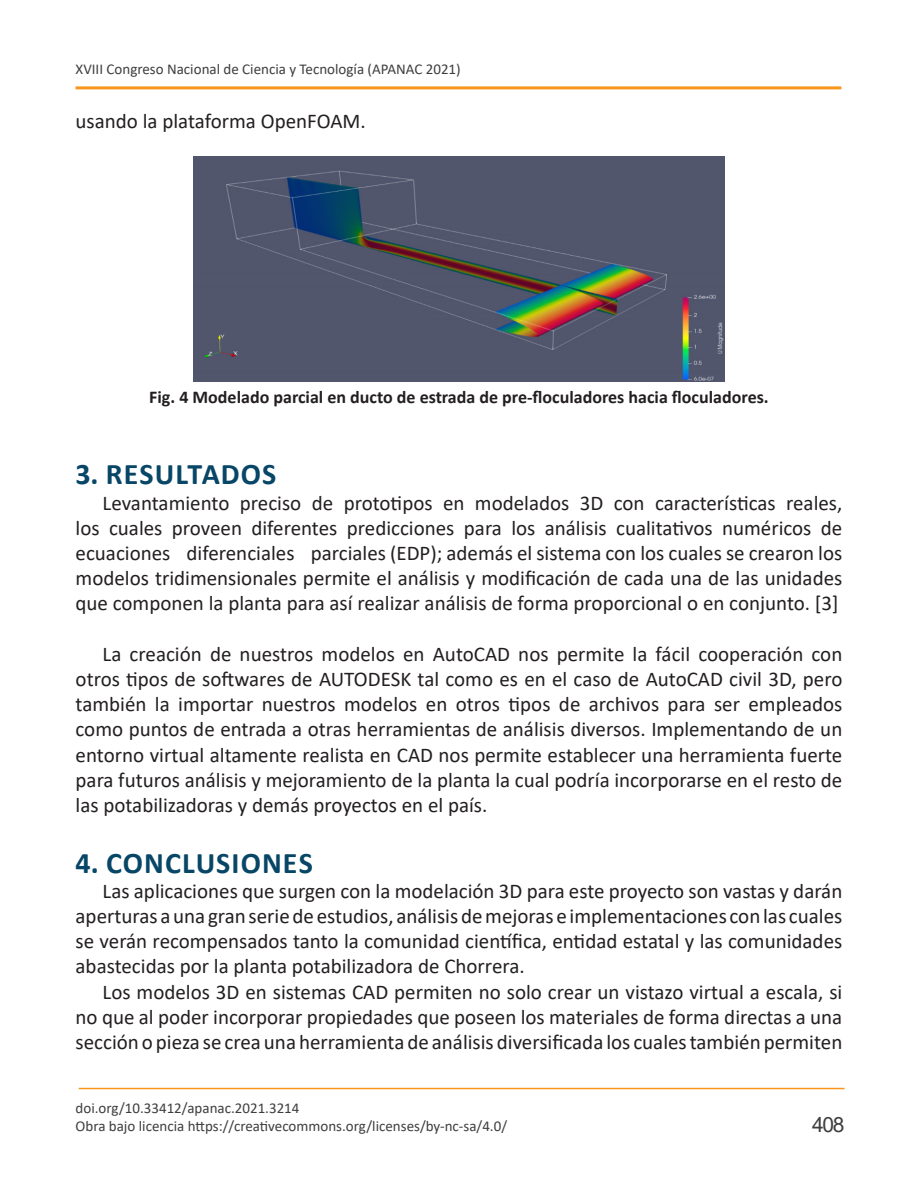
<style>
.page{position:relative;width:918px;height:1188px;background:#fff}
.page>*{position:absolute;margin:0;border:0;box-sizing:border-box;transform-origin:0 0}
.titulo_sub{font:700 30px "Calibri";letter-spacing:.035em;color:#074666}
.datos_portada_justif{font:21px/25.2px "Calibri";color:#231f20;text-align:justify}
.t1{font:21px "Arial";color:#3e3e3f}
.titulo_imagen{font:700 18px "Calibri";color:#231f20}
.t2{font:15px/17.4px "Calibri";color:#3e3e3f}
</style>
<div class="page">
<hr style="left:79px;top:1088px;width:766px;height:1px;background:#f7951d">
<hr style="left:76px;top:86px;width:765px;height:3px;background:#f7951d">
<img style="left:193px;top:156px;width:532px;height:226px">
<p class="t2" style="left:76px;top:60px;width:387px">XVIII Congreso Nacional de Ciencia y Tecnología (APANAC 2021)</p>
<p class="datos_portada_justif" style="left:76px;top:107px;width:292px">usando la plataforma OpenFOAM.</p>
<p class="titulo_imagen" style="left:149px;top:385px;width:621px">Fig. 4 Modelado parcial en ducto de estrada de pre-floculadores hacia floculadores.</p>
<p class="titulo_sub" style="left:76px;top:453px;width:202px">3. RESULTADOS</p>
<p class="datos_portada_justif" style="left:76px;top:489px;width:768px;text-indent:27px">Levantamiento preciso de prototipos en modelados 3D con características reales, los cuales proveen diferentes predicciones para los análisis cualitativos numéricos de ecuaciones diferenciales parciales (EDP); además el sistema con los cuales se crearon los modelos tridimensionales permite el análisis y modificación de cada una de las unidades que componen la planta para así realizar análisis de forma proporcional o en conjunto. [3]</p>
<p class="datos_portada_justif" style="left:76px;top:641px;width:768px;text-indent:27px">La creación de nuestros modelos en AutoCAD nos permite la fácil cooperación con otros tipos de softwares de AUTODESK tal como es en el caso de AutoCAD civil 3D, pero también la importar nuestros modelos en otros tipos de archivos para ser empleados como puntos de entrada a otras herramientas de análisis diversos. Implementando de un entorno virtual altamente realista en CAD nos permite establecer una herramienta fuerte para futuros análisis y mejoramiento de la planta la cual podría incorporarse en el resto de las potabilizadoras y demás proyectos en el país.</p>
<p class="titulo_sub" style="left:76px;top:841px;width:239px">4. CONCLUSIONES</p>
<p class="datos_portada_justif" style="left:76px;top:878px;width:768px;text-indent:27px">Las aplicaciones que surgen con la modelación 3D para este proyecto son vastas y darán aperturas a una gran serie de estudios, análisis de mejoras e implementaciones con las cuales se verán recompensados tanto la comunidad científica, entidad estatal y las comunidades abastecidas por la planta potabilizadora de Chorrera.</p>
<p class="datos_portada_justif" style="left:76px;top:979px;width:768px;text-indent:27px">Los modelos 3D en sistemas CAD permiten no solo crear un vistazo virtual a escala, si no que al poder incorporar propiedades que poseen los materiales de forma directas a una sección o pieza se crea una herramienta de análisis diversificada los cuales también permiten</p>
<p class="t2" style="left:76px;top:1099px;width:433px">doi.org/10.33412/apanac.2021.3214<br>Obra bajo licencia https://creativecommons.org/licenses/by-nc-sa/4.0/</p>
<p class="t1" style="left:812px;top:1110px;width:34px">408</p>
</div>
